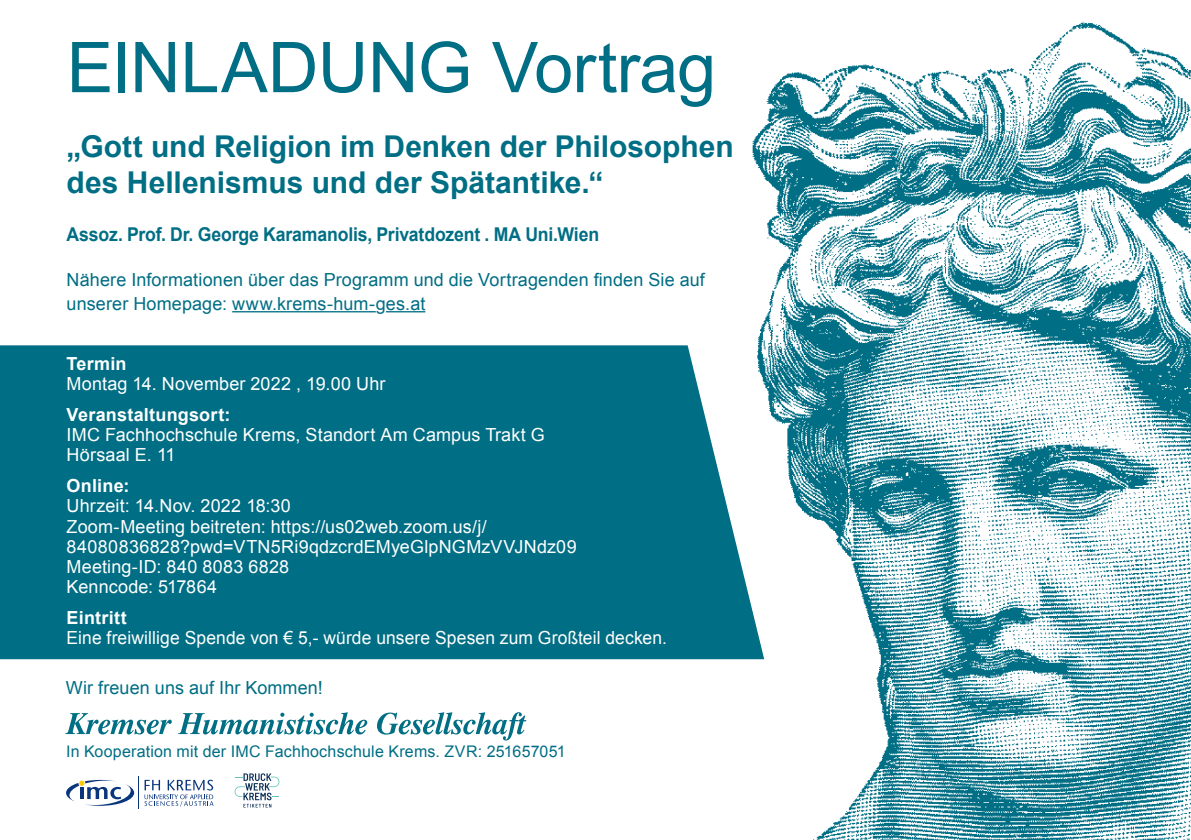
<style>
.page{position:relative;width:1191px;height:840px;background:#fff}
.page>*{position:absolute;margin:0;border:0;box-sizing:border-box;transform-origin:0 0}
.t1{font:70px "Arial";letter-spacing:-.01em;color:#006e84}
.t2{font:700 30px/36px "Arial";color:#006e84}
.t3{font:700 19px "Arial";letter-spacing:-.01em;color:#006e84;scale:.93 1}
.t4{font:18px/20px "Arial";letter-spacing:.01em;color:#fff}
.t5{font:18px/24px "Arial";letter-spacing:.005em;color:#006e84}
.t6{font:700 18px "Arial";letter-spacing:.015em;color:#fff}
.t7{font:16px "Arial";letter-spacing:.01em;color:#006e84}
</style>
<div class="page">
<svg style="left:144px;top:779px;width:70px;height:27px"></svg>
<hr style="left:138px;top:776px;width:1px;height:32px;background:#08357c">
<svg style="left:66px;top:779px;width:68px;height:26px"></svg>
<img style="left:738px;top:22px;width:453px;height:817px">
<div style="left:0;top:345px;width:764px;height:313px;background:#006e84"></div>
<svg style="left:65px;top:712px;width:461px;height:28px"></svg>
<hr style="left:232px;top:311px;width:144px;height:1px;background:#006e84">
<hr style="left:386px;top:311px;width:39px;height:1px;background:#006e84">
<svg style="left:235px;top:773px;width:44px;height:34px"></svg>
<h1 class="t1" style="left:67px;top:22px;width:651px">EINLADUNG Vortrag</h1>
<h2 class="t2" style="left:67px;top:129px;width:668px">„Gott und Religion im Denken der Philosophen des Hellenismus und der Spätantike.“</h2>
<p class="t3" style="left:67px;top:221px;width:574px">Assoz. Prof. Dr. George Karamanolis, Privatdozent . MA Uni.Wien</p>
<p class="t5" style="left:67px;top:267px;width:640px">Nähere Informationen über das Programm und die Vortragenden finden Sie auf unserer Homepage: www.krems-hum-ges.at</p>
<p class="t6" style="left:67px;top:351px;width:61px">Termin</p>
<p class="t4" style="left:67px;top:373px;width:320px">Montag 14. November 2022 , 19.00 Uhr</p>
<p class="t6" style="left:67px;top:402px;width:165px">Veranstaltungsort:</p>
<p class="t4" style="left:67px;top:424px;width:480px">IMC Fachhochschule Krems, Standort Am Campus Trakt G<br>Hörsaal E. 11</p>
<p class="t6" style="left:67px;top:474px;width:64px">Online:</p>
<p class="t4" style="left:67px;top:496px;width:511px">Uhrzeit: 14.Nov. 2022 18:30<br>Zoom-Meeting beitreten: https://us02web.zoom.us/j/ 84080836828?pwd=VTN5Ri9qdzcrdEMyeGlpNGMzVVJNdz09<br>Meeting-ID: 840 8083 6828<br>Kenncode: 517864</p>
<p class="t6" style="left:67px;top:605px;width:62px">Eintritt</p>
<p class="t4" style="left:67px;top:627px;width:602px">Eine freiwillige Spende von € 5,- würde unsere Spesen zum Großteil decken.</p>
<p class="t5" style="left:66px;top:675px;width:259px">Wir freuen uns auf Ihr Kommen!</p>
<p class="t7" style="left:66px;top:740px;width:501px">In Kooperation mit der IMC Fachhochschule Krems. ZVR: 251657051</p>
</div>
